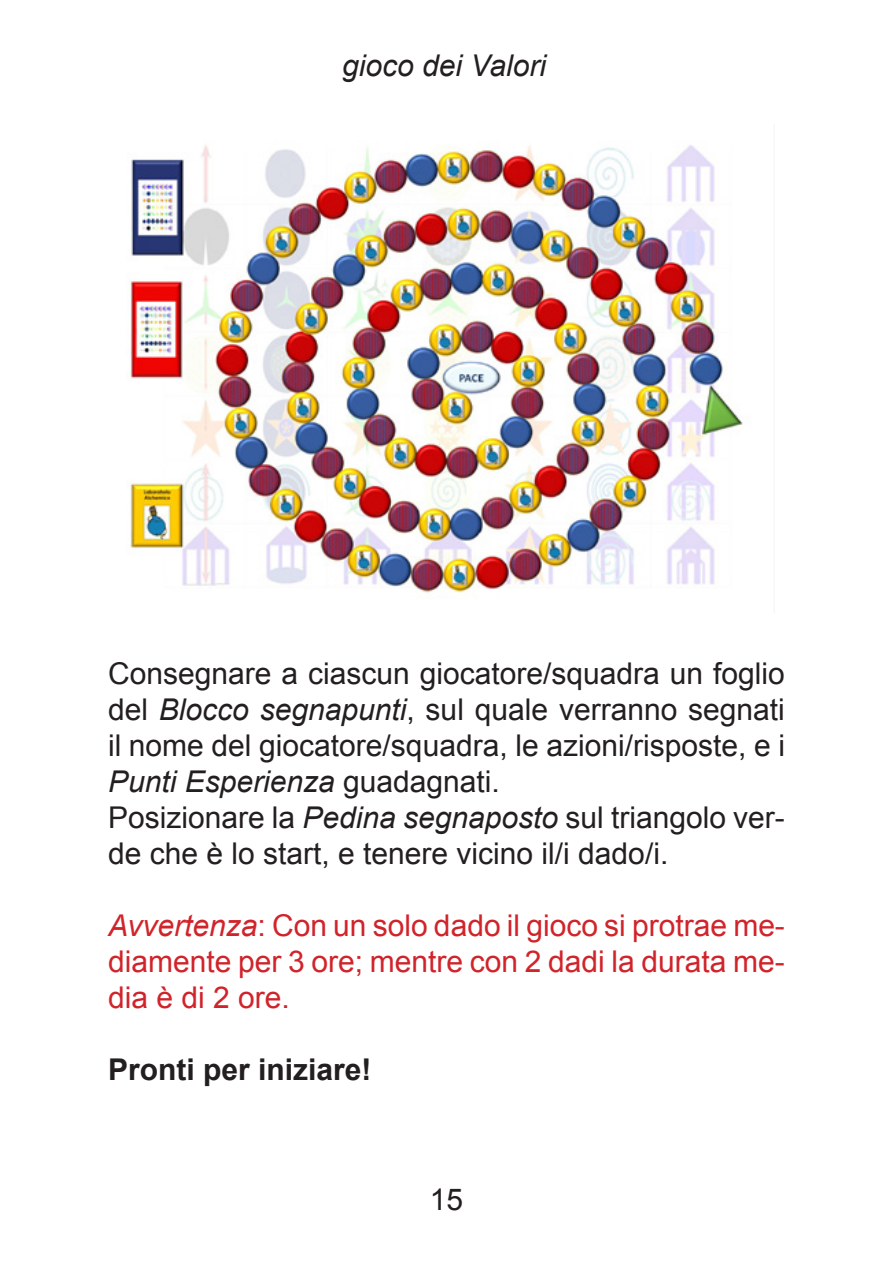
<style>
.page{position:relative;width:893px;height:1263px;background:#fff}
.page>*{position:absolute;margin:0;border:0;box-sizing:border-box;transform-origin:0 0}
.t1{font:30px/36px "Arial";color:#231f20;text-align:justify}
.t2{font:30px/36px "Arial";color:#d1232a;text-align:justify}
.t3{font:700 30px "Arial";color:#231f20}
.t4{font:italic 30px "Arial";color:#231f20}
.s1{font-style:italic}
</style>
<div class="page">
<img style="left:129px;top:145px;width:614px;height:448px">
<p class="t4" style="left:342px;top:47px;width:205px">gioco dei Valori</p>
<p class="t1" style="left:108px;top:656px;width:678px">Consegnare a ciascun giocatore/squadra un foglio del <span class="s1">Blocco segnapunti</span>, sul quale verranno segnati il nome del giocatore/squadra, le azioni/risposte, e i <span class="s1">Punti Esperienza</span> guadagnati.</p>
<p class="t1" style="left:108px;top:800px;width:678px">Posizionare la <span class="s1">Pedina segnaposto</span> sul triangolo ver&shy;de che è lo start, e tenere vicino il/i dado/i.</p>
<p class="t2" style="left:108px;top:908px;width:678px"><span class="s1">Avvertenza</span>: Con un solo dado il gioco si protrae me&shy;diamente per 3 ore; mentre con 2 dadi la durata me&shy;dia è di 2 ore.</p>
<p class="t3" style="left:108px;top:1050px;width:265px">Pronti per iniziare!</p>
<p class="t1" style="left:430px;top:1182px;width:35px">15</p>
</div>
